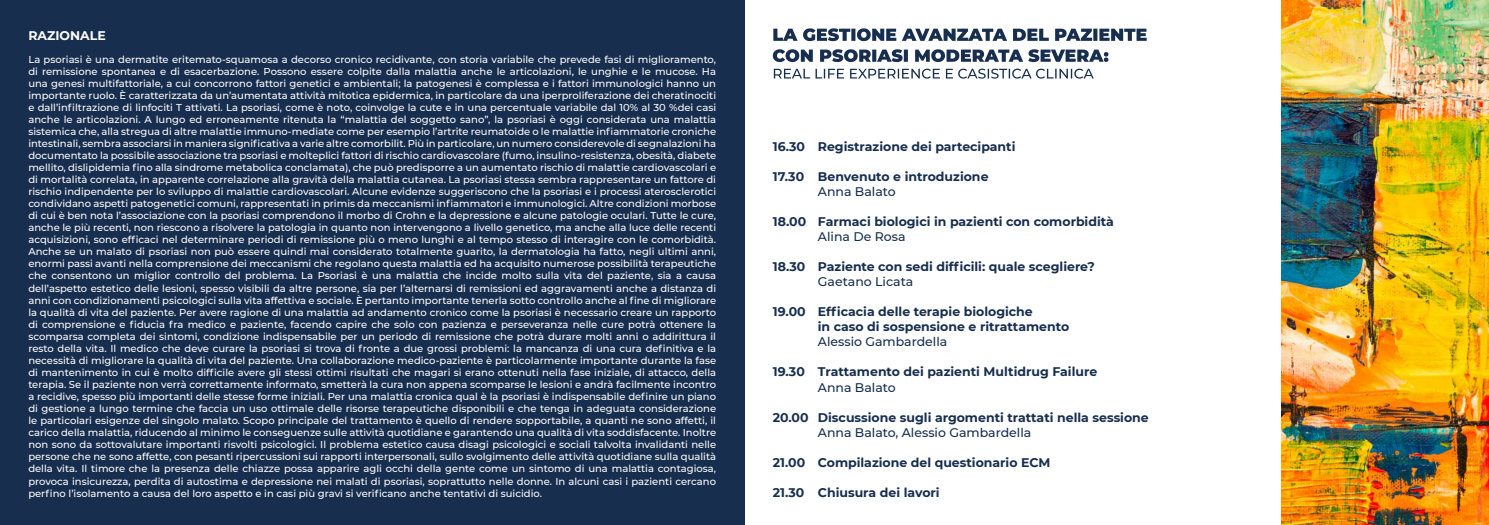
<style>
.page{position:relative;width:1489px;height:525px;background:#fff}
.page>*{position:absolute;margin:0;border:0;box-sizing:border-box;transform-origin:0 0}
.t1{font:700 12.5px/15px "Montserrat";color:#172e4f}
.t2{font:500 12.5px "Montserrat";color:#172e4f}
.t3{font:700 12.5px "Montserrat";color:#fff}
.t4{font:500 10px/12px "Montserrat";color:#fff;text-align:justify}
</style>
<div class="page">
<img style="left:1281px;top:0;width:207px;height:524px">
<div style="left:0;top:0;width:744px;height:524px;background:#172e4f"></div>
<svg style="left:773px;top:69px;width:320px;height:10px"></svg>
<svg style="left:772px;top:49px;width:336px;height:13px"></svg>
<svg style="left:773px;top:28px;width:373px;height:13px"></svg>
<p class="t3" style="left:28px;top:26px;width:79px">RAZIONALE</p>
<p class="t4" style="left:28px;top:53px;width:689px">La psoriasi è una dermatite eritemato-squamosa a decorso cronico recidivante, con storia variabile che prevede fasi di miglioramento, di remissione spontanea e di esacerbazione. Possono essere colpite dalla malattia anche le articolazioni, le unghie e le mucose. Ha una genesi multifattoriale, a cui concorrono fattori genetici e ambientali; la patogenesi è complessa e i fattori immunologici hanno un importante ruolo. È caratterizzata da un’aumentata attività mitotica epidermica, in particolare da una iperproliferazione dei cheratinociti e dall’infiltrazione di linfociti T attivati. La psoriasi, come è noto, coinvolge la cute e in una percentuale variabile dal 10% al 30 %dei casi anche le articolazioni. A lungo ed erroneamente ritenuta la “malattia del soggetto sano”, la psoriasi è oggi considerata una malattia sistemica che, alla stregua di altre malattie immuno-mediate come per esempio l’artrite reumatoide o le malattie infiammatorie croniche intestinali, sembra associarsi in maniera significativa a varie altre comorbilit. Più in particolare, un numero considerevole di segnalazioni ha documentato la possibile associazione tra psoriasi e molteplici fattori di rischio cardiovascolare (fumo, insulino-resistenza, obesità, diabete mellito, dislipidemia fino alla sindrome metabolica conclamata), che può predisporre a un aumentato rischio di malattie cardiovascolari e di mortalità correlata, in apparente correlazione alla gravità della malattia cutanea. La psoriasi stessa sembra rappresentare un fattore di rischio indipendente per lo sviluppo di malattie cardiovascolari. Alcune evidenze suggeriscono che la psoriasi e i processi aterosclerotici condividano aspetti patogenetici comuni, rappresentati in primis da meccanismi infiammatori e immunologici. Altre condizioni morbose di cui è ben nota l’associazione con la psoriasi comprendono il morbo di Crohn e la depressione e alcune patologie oculari. Tutte le cure, anche le più recenti, non riescono a risolvere la patologia in quanto non intervengono a livello genetico, ma anche alla luce delle recenti acquisizioni, sono efficaci nel determinare periodi di remissione più o meno lunghi e al tempo stesso di interagire con le comorbidità.<br>Anche se un malato di psoriasi non può essere quindi mai considerato totalmente guarito, la dermatologia ha fatto, negli ultimi anni, enormi passi avanti nella comprensione dei meccanismi che regolano questa malattia ed ha acquisito numerose possibilità terapeutiche che consentono un miglior controllo del problema. La Psoriasi è una malattia che incide molto sulla vita del paziente, sia a causa dell’aspetto estetico delle lesioni, spesso visibili da altre persone, sia per l’alternarsi di remissioni ed aggravamenti anche a distanza di anni con condizionamenti psicologici sulla vita affettiva e sociale. È pertanto importante tenerla sotto controllo anche al fine di migliorare la qualità di vita del paziente. Per avere ragione di una malattia ad andamento cronico come la psoriasi è necessario creare un rapporto di comprensione e fiducia fra medico e paziente, facendo capire che solo con pazienza e perseveranza nelle cure potrà ottenere la scomparsa completa dei sintomi, condizione indispensabile per un periodo di remissione che potrà durare molti anni o addirittura il resto della vita. Il medico che deve curare la psoriasi si trova di fronte a due grossi problemi: la mancanza di una cura definitiva e la necessità di migliorare la qualità di vita del paziente. Una collaborazione medico-paziente è particolarmente importante durante la fase di mantenimento in cui è molto difficile avere gli stessi ottimi risultati che magari si erano ottenuti nella fase iniziale, di attacco, della terapia. Se il paziente non verrà correttamente informato, smetterà la cura non appena scomparse le lesioni e andrà facilmente incontro a recidive, spesso più importanti delle stesse forme iniziali. Per una malattia cronica qual è la psoriasi è indispensabile definire un piano di gestione a lungo termine che faccia un uso ottimale delle risorse terapeutiche disponibili e che tenga in adeguata considerazione le particolari esigenze del singolo malato. Scopo principale del trattamento è quello di rendere sopportabile, a quanti ne sono affetti, il carico della malattia, riducendo al minimo le conseguenze sulle attività quotidiane e garantendo una qualità di vita soddisfacente. Inoltre non sono da sottovalutare importanti risvolti psicologici. Il problema estetico causa disagi psicologici e sociali talvolta invalidanti nelle persone che ne sono affette, con pesanti ripercussioni sui rapporti interpersonali, sullo svolgimento delle attività quotidiane sulla qualità della vita. Il timore che la presenza delle chiazze possa apparire agli occhi della gente come un sintomo di una malattia contagiosa, provoca insicurezza, perdita di autostima e depressione nei malati di psoriasi, soprattutto nelle donne. In alcuni casi i pazienti cercano perfino l’isolamento a causa del loro aspetto e in casi più gravi si verificano anche tentativi di suicidio.</p>
<p class="t1" style="left:772px;top:139px;width:244px">16.30 Registrazione dei partecipanti</p>
<p class="t1" style="left:772px;top:169px;width:217px">17.30 Benvenuto e introduzione</p>
<p class="t2" style="left:817px;top:183px;width:79px">Anna Balato</p>
<p class="t1" style="left:772px;top:214px;width:342px">18.00 Farmaci biologici in pazienti con comorbidità</p>
<p class="t2" style="left:817px;top:228px;width:89px">Alina De Rosa</p>
<p class="t1" style="left:772px;top:259px;width:323px">18.30 Paziente con sedi difficili: quale scegliere?</p>
<p class="t2" style="left:817px;top:273px;width:97px">Gaetano Licata</p>
<p class="t1" style="left:817px;top:304px;width:253px;text-indent:-45px">19.00 Efficacia delle terapie biologiche<br>in caso di sospensione e ritrattamento</p>
<p class="t2" style="left:817px;top:333px;width:131px">Alessio Gambardella</p>
<p class="t1" style="left:772px;top:364px;width:326px">19.30 Trattamento dei pazienti Multidrug Failure</p>
<p class="t2" style="left:817px;top:378px;width:79px">Anna Balato</p>
<p class="t1" style="left:772px;top:409px;width:377px">20.00 Discussione sugli argomenti trattati nella sessione</p>
<p class="t2" style="left:817px;top:423px;width:215px">Anna Balato, Alessio Gambardella</p>
<p class="t1" style="left:772px;top:454px;width:279px">21.00 Compilazione del questionario ECM</p>
<p class="t1" style="left:772px;top:484px;width:168px">21.30 Chiusura dei lavori</p>
</div>
